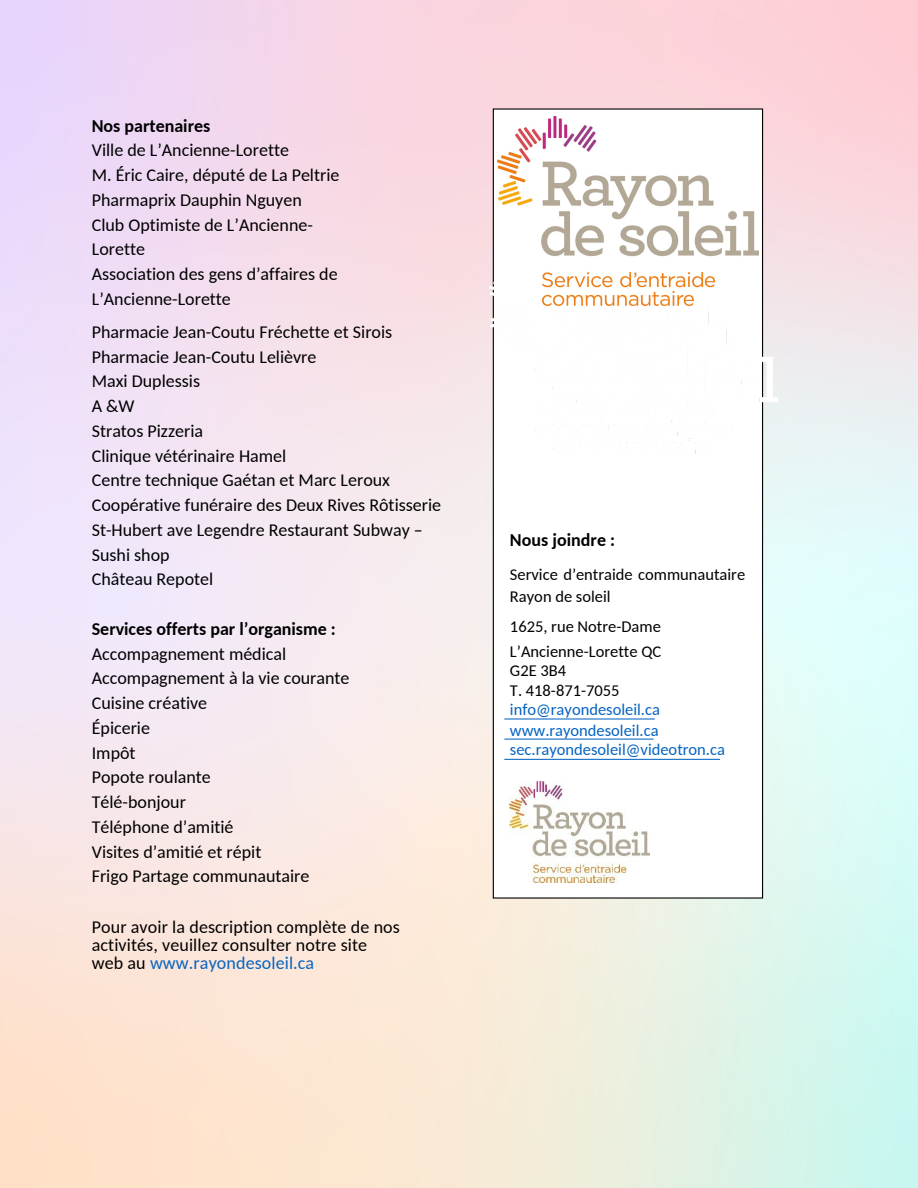
<style>
.page{position:relative;width:918px;height:1188px;background:#fff}
.page>*{position:absolute;margin:0;border:0;box-sizing:border-box;transform-origin:0 0}
.t1{font:18px/24.8px "Carlito";color:#000}
.t2{font:700 18px "Carlito";color:#000}
.t3{font:16.5px/21.3px "Carlito";color:#000}
.t4{font:16.5px/19.6px "Carlito";color:#0563c1}
.s1{color:#0563c1}
</style>
<div class="page">
<svg style="left:492px;top:108px;width:272px;height:791px"></svg>
<hr style="left:504px;top:718px;width:151px;height:2px;background:#0563c1">
<hr style="left:504px;top:739px;width:149px;height:1px;background:#0563c1">
<hr style="left:504px;top:759px;width:216px;height:1px;background:#0563c1">
<img style="left:510px;top:781px;width:140px;height:101px">
<img style="left:489px;top:241px;width:18px;height:195px">
<img style="left:507px;top:259px;width:270px;height:195px">
<img style="left:498px;top:117px;width:261px;height:189px">
<p class="t2" style="left:92px;top:118px;width:120px">Nos partenaires</p>
<p class="t1" style="left:92px;top:140px;width:249px">Ville de L’Ancienne-Lorette<br>M. Éric Caire, député de La Peltrie<br>Pharmaprix Dauphin Nguyen<br>Club Optimiste de L’Ancienne-<br>Lorette<br>Association des gens d’affaires de<br>L’Ancienne-Lorette</p>
<p class="t1" style="left:92px;top:321px;width:351px">Pharmacie Jean-Coutu Fréchette et Sirois<br>Pharmacie Jean-Coutu Lelièvre<br>Maxi Duplessis<br>A &amp;W<br>Stratos Pizzeria<br>Clinique vétérinaire Hamel<br>Centre technique Gaétan et Marc Leroux<br>Coopérative funéraire des Deux Rives Rôtisserie<br>St-Hubert ave Legendre Restaurant Subway –<br>Sushi shop<br>Château Repotel</p>
<p class="t2" style="left:92px;top:621px;width:246px">Services offerts par l’organisme :</p>
<p class="t1" style="left:92px;top:643px;width:259px">Accompagnement médical<br>Accompagnement à la vie courante<br>Cuisine créative<br>Épicerie<br>Impôt<br>Popote roulante<br>Télé-bonjour<br>Téléphone d’amitié<br>Visites d’amitié et répit<br>Frigo Partage communautaire</p>
<p class="t1" style="left:92px;top:919px;width:310px;line-height:18px">Pour avoir la description complète de nos activités, veuillez consulter notre site web au <span class="s1">www.rayondesoleil.ca</span></p>
<p class="t2" style="left:510px;top:533px;width:107px">Nous joindre :</p>
<p class="t3" style="left:510px;top:566px;width:237px">Service d’entraide communautaire<br>Rayon de soleil</p>
<p class="t3" style="left:510px;top:616px;width:153px;line-height:24.8px">1625, rue Notre-Dame<br>L’Ancienne-Lorette QC</p>
<p class="t3" style="left:510px;top:662px;width:111px;line-height:20.2px">G2E 3B4<br>T. 418-871-7055</p>
<p class="t4" style="left:510px;top:701px;width:217px">info@rayondesoleil.ca www.rayondesoleil.ca sec.rayondesoleil@videotron.ca</p>
</div>
